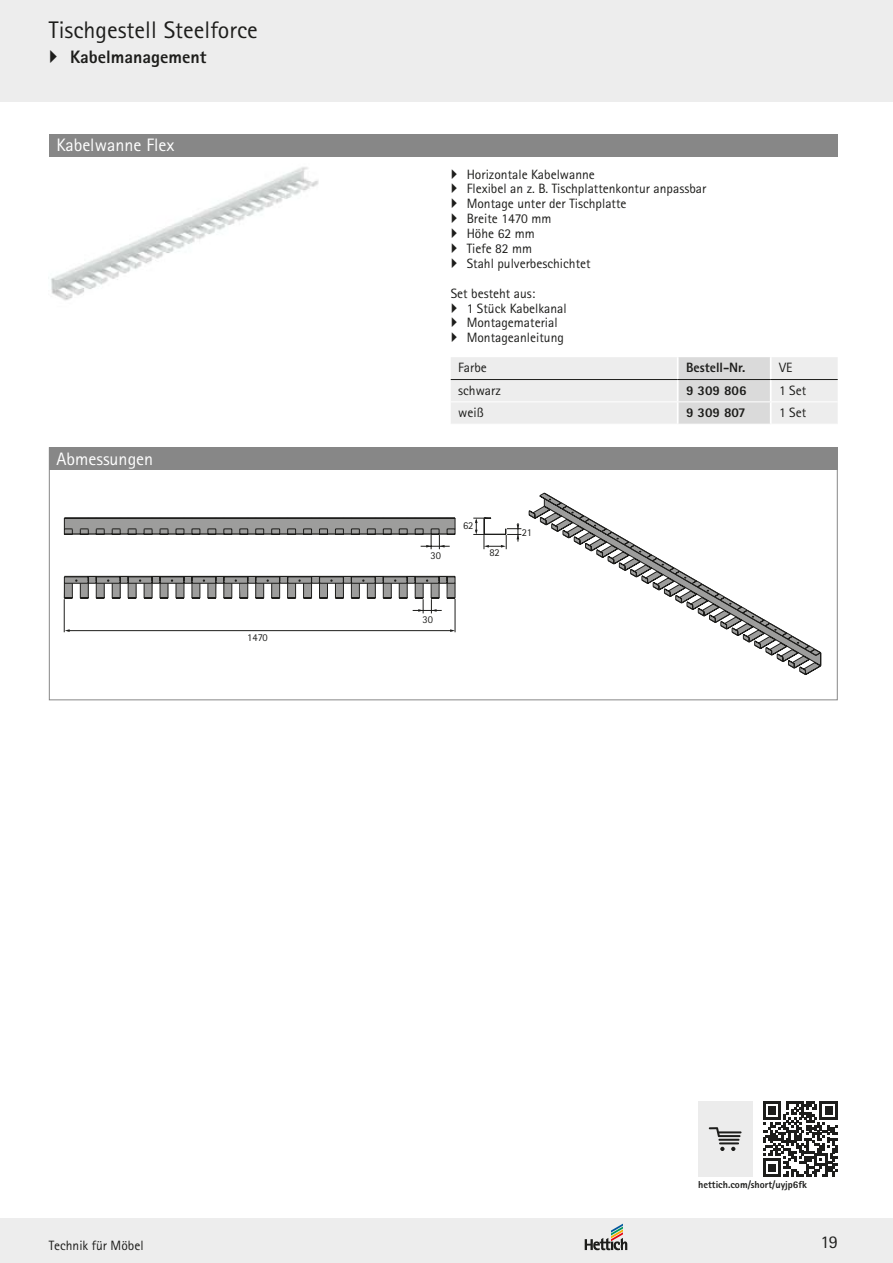
<style>
.page{position:relative;width:893px;height:1263px;background:#fff}
.page>*{position:absolute;margin:0;border:0;box-sizing:border-box;transform-origin:0 0}
.t1{font:24px "Rotis Sans Serif Pro Cyr";color:#1d1d1b}
.t2{font:18px "Rotis Sans Serif Pro Cyr";color:#fff}
.t3{font:800 18px "Rotis Sans Serif Pro Cyr";color:#1d1d1b}
.t4{font:18px "Rotis Sans Serif";color:#1d1d1b}
.t5{font:13.5px/14.9px "Rotis Sans Serif Pro Cyr";color:#1d1d1b}
.t6{font:800 13.5px "Rotis Sans Serif Pro Cyr";color:#1d1d1b}
.t7{font:13.5px "Rotis Sans Serif";color:#1d1d1b}
.t8{font:10.5px "Rotis Sans Serif";color:#1d1d1b}
.t9{font:800 10.05px "Rotis Sans Serif Pro Cyr";color:#1d1d1b}
</style>
<div class="page">
<div style="left:0;top:1218px;width:893px;height:45px;background:#ededed"></div>
<div style="left:0;top:0;width:893px;height:102px;background:#ededed"></div>
<svg style="left:585px;top:1224px;width:42px;height:26px"></svg>
<svg style="left:763px;top:1102px;width:75px;height:74px"></svg>
<div style="left:698px;top:1101px;width:54px;height:76px;background:#ececec"></div>
<hr style="left:718px;top:1139px;width:21px;height:2px;background:#1d1d1b">
<hr style="left:719px;top:1142px;width:20px;height:2px;background:#1d1d1b">
<svg style="left:720px;top:1147px;width:4px;height:4px"></svg>
<svg style="left:731px;top:1147px;width:4px;height:4px"></svg>
<svg style="left:709px;top:1127px;width:32px;height:10px"></svg>
<div style="left:49px;top:134px;width:789px;height:22px;background:#878787"></div>
<img style="left:51px;top:167px;width:268px;height:134px">
<svg style="left:451px;top:357px;width:387px;height:67px;background:#e8e8e8"></svg>
<hr style="left:677px;top:357px;width:2px;height:22px;background:#fff">
<hr style="left:770px;top:357px;width:2px;height:22px;background:#fff">
<hr style="left:677px;top:380px;width:2px;height:21px;background:#fff">
<hr style="left:770px;top:380px;width:2px;height:21px;background:#fff">
<hr style="left:677px;top:402px;width:2px;height:22px;background:#fff">
<hr style="left:770px;top:402px;width:2px;height:22px;background:#fff">
<hr style="left:451px;top:379px;width:227px;height:1px;background:#1d1d1b">
<hr style="left:678px;top:379px;width:93px;height:1px;background:#1d1d1b">
<hr style="left:771px;top:379px;width:67px;height:1px;background:#1d1d1b">
<hr style="left:451px;top:401px;width:227px;height:1px;background:#fff">
<hr style="left:678px;top:401px;width:93px;height:1px;background:#fff">
<hr style="left:771px;top:401px;width:67px;height:1px;background:#fff">
<div style="left:49px;top:447px;width:789px;height:23px;background:#878787"></div>
<hr style="left:64px;top:599px;width:1px;height:33px;background:#1d1d1b">
<hr style="left:67px;top:630px;width:385px;height:1px;background:#1d1d1b">
<svg style="left:450px;top:629px;width:5px;height:3px"></svg>
<hr style="left:455px;top:599px;width:1px;height:33px;background:#1d1d1b">
<svg style="left:64px;top:576px;width:392px;height:37px"></svg>
<svg style="left:537px;top:492px;width:284px;height:181px"></svg>
<svg style="left:483px;top:510px;width:327px;height:165px"></svg>
<svg style="left:64px;top:518px;width:392px;height:31px"></svg>
<svg style="left:473px;top:518px;width:48px;height:31px"></svg>
<h1 class="t1" style="left:49px;top:16px;width:210px">Tischgestell Steelforce</h1>
<h2 class="t3" style="left:70px;top:46px;width:138px">Kabelmanagement</h2>
<h2 class="t2" style="left:56px;top:135px;width:120px">Kabelwanne Flex</h2>
<h2 class="t2" style="left:56px;top:448px;width:98px">Abmessungen</h2>
<p class="t8" style="left:247px;top:631px;width:22px">1470</p>
<p class="t5" style="left:467px;top:167px;width:241px">Horizontale Kabelwanne<br>Flexibel an z. B. Tischplattenkontur anpassbar<br>Montage unter der Tischplatte<br>Breite 1470 mm<br>Höhe 62 mm<br>Tiefe 82 mm<br>Stahl pulverbeschichtet</p>
<p class="t5" style="left:467px;top:286px;width:101px;text-indent:-16px">Set besteht aus:<br>1 Stück Kabelkanal<br>Montagematerial<br>Montageanleitung</p>
<p class="t5" style="left:458px;top:360px;width:30px">Farbe</p>
<p class="t6" style="left:686px;top:359px;width:61px">Bestell-Nr.</p>
<p class="t5" style="left:779px;top:360px;width:15px">VE</p>
<p class="t5" style="left:458px;top:383px;width:44px">schwarz</p>
<p class="t6" style="left:686px;top:382px;width:62px">9 309 806</p>
<p class="t5" style="left:779px;top:383px;width:29px">1 Set</p>
<p class="t5" style="left:458px;top:405px;width:27px">weiß</p>
<p class="t6" style="left:686px;top:404px;width:61px">9 309 807</p>
<p class="t5" style="left:779px;top:405px;width:29px">1 Set</p>
<p class="t8" style="left:463px;top:519px;width:12px">62</p>
<p class="t8" style="left:430px;top:549px;width:12px">30</p>
<p class="t8" style="left:489px;top:546px;width:12px">82</p>
<p class="t8" style="left:422px;top:613px;width:12px">30</p>
<p class="t8" style="left:522px;top:526px;width:12px">21</p>
<p class="t9" style="left:698px;top:1178px;width:110px">hettich.com/short/uyjp6fk</p>
<p class="t7" style="left:49px;top:1238px;width:96px">Technik für Möbel</p>
<h2 class="t4" style="left:821px;top:1231px;width:19px">19</h2>
</div>
